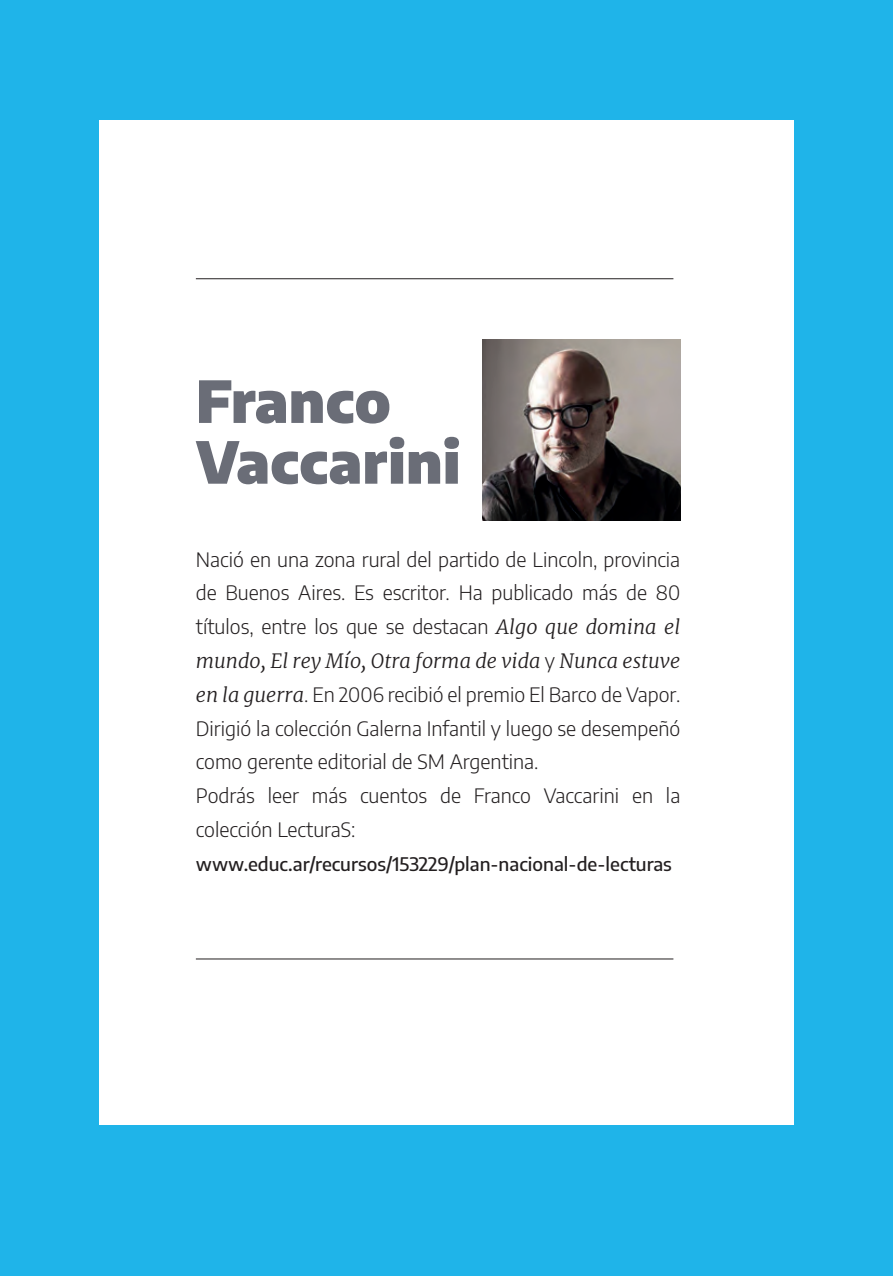
<style>
.page{position:relative;width:893px;height:1276px;background:#fff}
.page>*{position:absolute;margin:0;border:0;box-sizing:border-box;transform-origin:0 0}
.t1{font:900 57.6px/60.8px "Encode Sans";color:#6a6d77}
.t2{font:300 19.8px/33.8px "Encode Sans";color:#231f20;text-align:justify}
.t3{font:italic 300 19.8px "Merriweather";color:#231f20}
.t4{font:500 18.68px "Encode Sans";color:#231f20}
.s1{font-family:"Merriweather";font-style:italic}
.s2{font-family:"Encode Sans";font-style:normal}
</style>
<div class="page">
<div style="left:1px;top:0;width:892px;height:1275px;background:#1fb4e9"></div>
<div style="left:99px;top:121px;width:695px;height:1004px;background:#fff"></div>
<hr style="left:196px;top:958px;width:477px;height:1px;background:#231f20">
<hr style="left:196px;top:278px;width:477px;height:1px;background:#231f20">
<img style="left:483px;top:339px;width:197px;height:182px">
<h1 class="t1" style="left:196px;top:366px;width:266px">Franco<br>Vaccarini</h1>
<p class="t2" style="left:196px;top:541px;width:486px">Nació en una zona rural del partido de Lincoln, provincia de Buenos Aires. Es escritor. Ha publicado más de 80 títulos, entre los que se destacan <span class="s1">Algo que domina el</span></p>
<p class="t3" style="left:196px;top:647px;width:486px">mundo, El rey Mío, Otra forma de vida <span class="s2">y</span> Nunca estuve</p>
<p class="t2" style="left:196px;top:676px;width:486px;text-align:left"><span class="s1">en la guerra</span>. En 2006 recibió el premio El Barco de Vapor.<br>Dirigió la colección Galerna Infantil y luego se desempeñó como gerente editorial de SM Argentina.<br>Podrás leer más cuentos de Franco Vaccarini en la colección LecturaS:</p>
<p class="t4" style="left:196px;top:850px;width:478px">www.educ.ar/recursos/153229/plan-nacional-de-lecturas</p>
</div>
